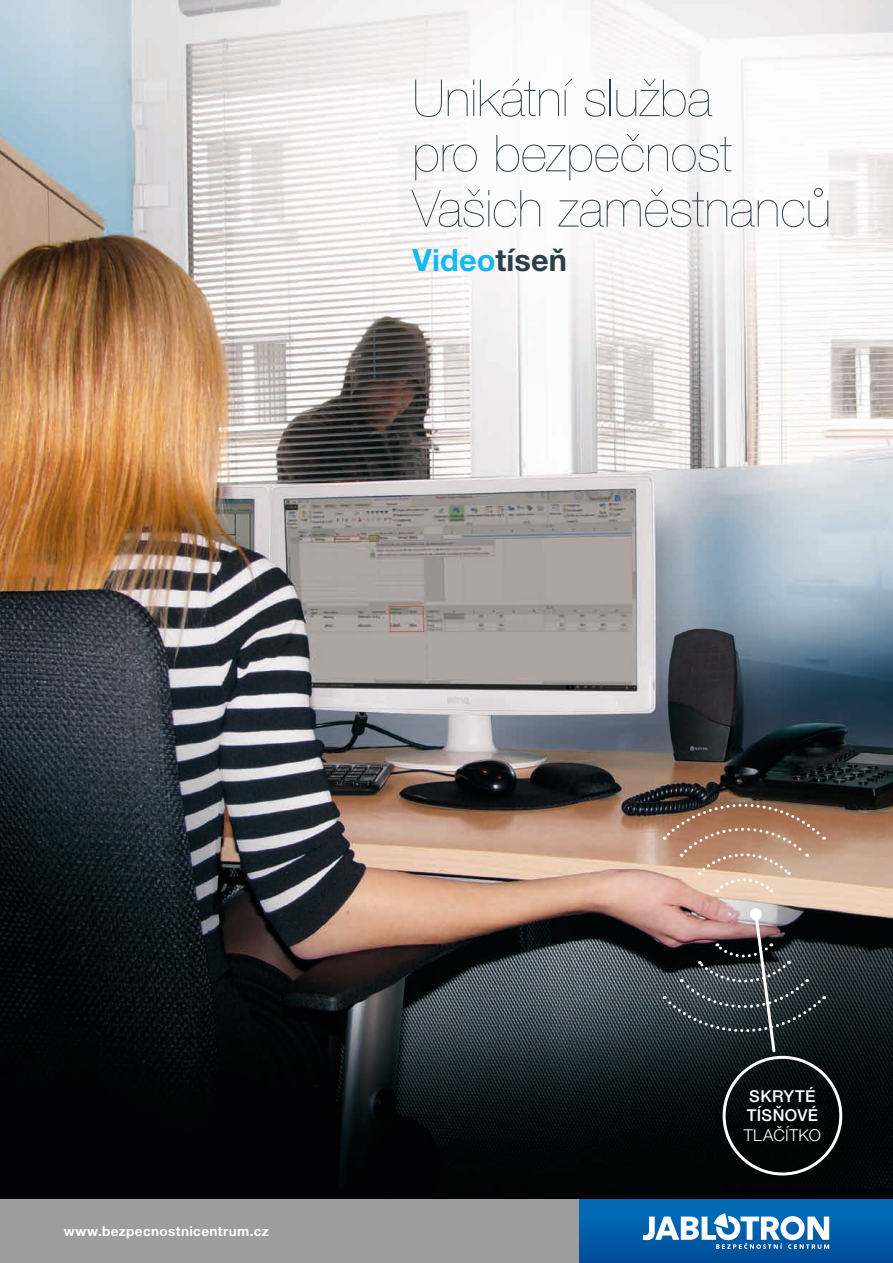
<style>
.page{position:relative;width:893px;height:1263px;background:#fff}
.page>*{position:absolute;margin:0;border:0;box-sizing:border-box;transform-origin:0 0}
.t1{font:200 51px/55.2px "Helvetica Neue LT Pro";color:#2a3f48}
.t2{font:700 30.6px "Helvetica Neue LT Pro";letter-spacing:.005em;color:#10bbef}
.t3{font:500 16.35px/19.6px "Helvetica Neue LT Pro";letter-spacing:.025em;color:#fff}
.t4{font:300 16.35px "Helvetica Neue LT Pro";letter-spacing:.02em;color:#fff}
.t5{font:700 13.5px "Helvetica Neue LT Pro";letter-spacing:.03em;color:#fff}
.s1{color:#2a3f48}
</style>
<div class="page">
<img style="left:0;top:0;width:893px;height:1199px">
<div style="left:0;top:1199px;width:893px;height:64px;background:#9d9d9d"></div>
<div style="left:579px;top:1199px;width:314px;height:64px;background:linear-gradient(to bottom,#006fba,#004e9a)"></div>
<svg style="left:664px;top:795px;width:162px;height:98px;background:#b08d76"></svg>
<div style="left:723px;top:1056px;width:119px;height:119px;border:3px solid #fff;border-radius:50%"></div>
<svg style="left:662px;top:911px;width:163px;height:143px;background:#444548"></svg>
<div style="left:750px;top:908px;width:12px;height:12px;background:#fff;border-radius:50%"></div>
<svg style="left:643px;top:1213px;width:186px;height:36px;background:#679fcc"></svg>
<p class="t1" style="left:412px;top:70px;width:420px">Unikátní služba<br>pro bezpečnost<br>Vašich zaměstnanců</p>
<p class="t2" style="left:412px;top:241px;width:156px">Video<span class="s1">tíseň</span></p>
<p class="t5" style="left:64px;top:1223px;width:207px">www.bezpecnostnicentrum.cz</p>
<p class="t3" style="left:747px;top:1086px;width:73px">SKRYTÉ<br>TÍSŇOVÉ</p>
<p class="t4" style="left:744px;top:1125px;width:79px">TLAČÍTKO</p>
</div>
